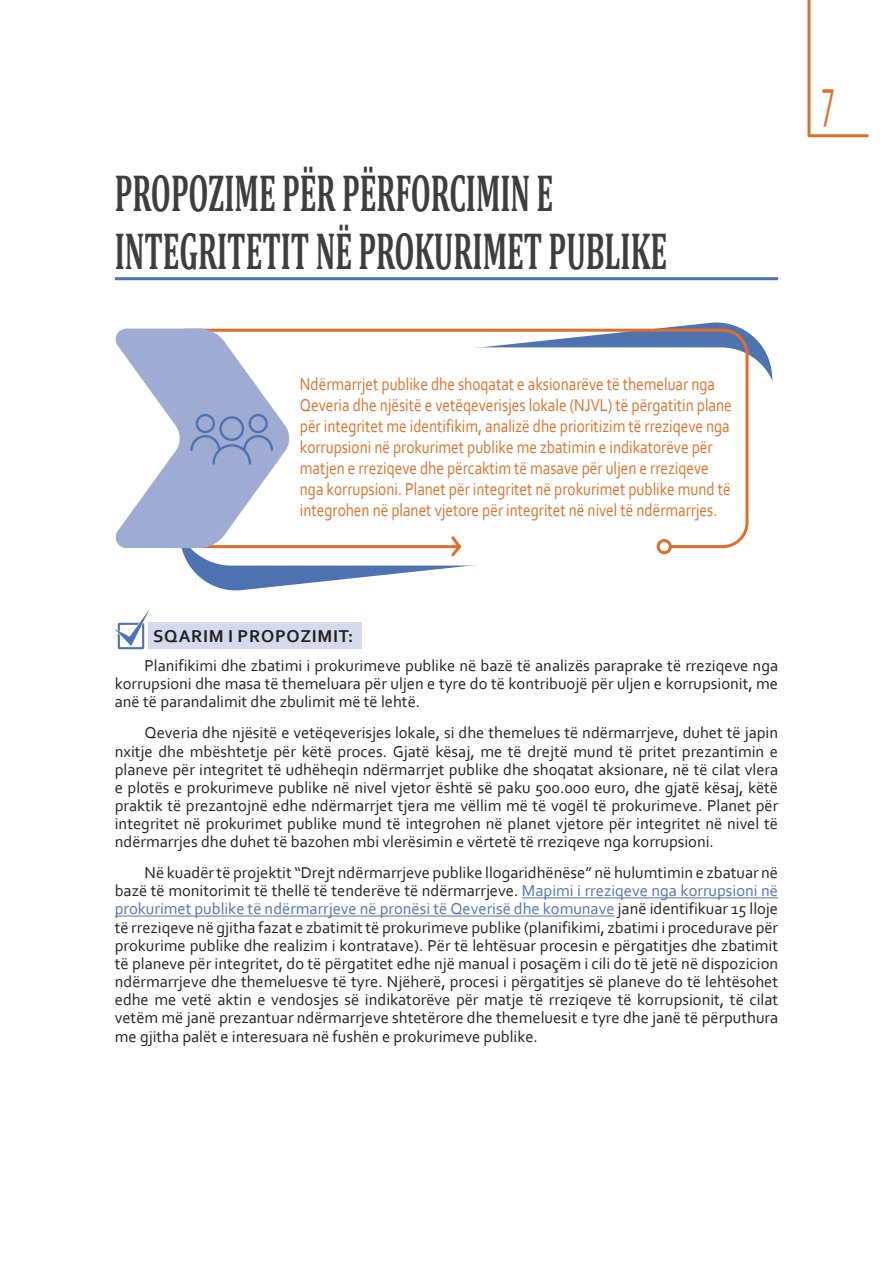
<style>
.page{position:relative;width:893px;height:1263px;background:#fff}
.page>*{position:absolute;margin:0;border:0;box-sizing:border-box;transform-origin:0 0}
.t1{font:57px "Corbel";color:#df6f28;scale:.5 1}
.heading_2{font:700 52.5px/57.8px "Cambria";color:#3e3e3f;scale:.55 1}
.tavela_vnatre{font:18px/21px "Corbel";color:#df6f28;scale:.85 1}
.Objasnuvanje_na_pred{font:700 18px "Corbel";letter-spacing:.04em;color:#231f20}
.t2{font:16.5px/18.1px "Corbel";color:#231f20;text-align:justify}
.s1{color:#4f73b1}
</style>
<div class="page">
<svg style="left:807px;top:0;width:62px;height:138px"></svg>
<hr style="left:115px;top:277px;width:663px;height:3px;background:#4f73b1">
<div style="left:149px;top:623px;width:213px;height:26px;background:#d4d9eb"></div>
<hr style="left:522px;top:897px;width:256px;height:1px;background:#4f73b1">
<hr style="left:115px;top:915px;width:499px;height:1px;background:#4f73b1">
<svg style="left:185px;top:322px;width:588px;height:269px"></svg>
<div style="left:175px;top:347px;width:602px;height:218px;background:#fff;border-radius:56px"></div>
<svg style="left:160px;top:327px;width:590px;height:222px"></svg>
<svg style="left:115px;top:329px;width:558px;height:230px"></svg>
<svg style="left:115px;top:609px;width:35px;height:40px"></svg>
<p class="heading_2" style="left:115px;top:162px;width:1005px">PROPOZIME PËR PËRFORCIMIN E<br>INTEGRITETIT NË PROKURIMET PUBLIKE</p>
<p class="tavela_vnatre" style="left:300px;top:373px;width:510px">Ndërmarrjet publike dhe shoqatat e aksionarëve të themeluar nga Qeveria dhe njësitë e vetëqeverisjes lokale (NJVL) të përgatitin plane për integritet me identifikim, analizë dhe prioritizim të rreziqeve nga korrupsioni në prokurimet publike me zbatimin e indikatorëve për matjen e rreziqeve dhe përcaktim të masave për uljen e rreziqeve nga korrupsioni. Planet për integritet në prokurimet publike mund të integrohen në planet vjetore për integritet në nivel të ndërmarrjes.</p>
<p class="Objasnuvanje_na_pred" style="left:153px;top:625px;width:202px">SQARIM I PROPOZIMIT:</p>
<p class="t2" style="left:115px;top:656px;width:665px;text-indent:30px">Planifikimi dhe zbatimi i prokurimeve publike në bazë të analizës paraprake të rreziqeve nga korrupsioni dhe masa të themeluara për uljen e tyre do të kontribuojë për uljen e korrupsionit, me anë të parandalimit dhe zbulimit më të lehtë.</p>
<p class="t2" style="left:115px;top:723px;width:665px;text-indent:30px">Qeveria dhe njësitë e vetëqeverisjes lokale, si dhe themelues të ndërmarrjeve, duhet të japin nxitje dhe mbështetje për këtë proces. Gjatë kësaj, me të drejtë mund të pritet prezantimin e planeve për integritet të udhëheqin ndërmarrjet publike dhe shoqatat aksionare, në të cilat vlera e plotës e prokurimeve publike në nivel vjetor është së paku 500.000 euro, dhe gjatë kësaj, këtë praktik të prezantojnë edhe ndërmarrjet tjera me vëllim më të vogël të prokurimeve. Planet për integritet në prokurimet publike mund të integrohen në planet vjetore për integritet në nivel të ndërmarrjes dhe duhet të bazohen mbi vlerësimin e vërtetë të rreziqeve nga korrupsioni.</p>
<p class="t2" style="left:115px;top:863px;width:665px;text-indent:30px">Në kuadër të projektit “Drejt ndërmarrjeve publike llogaridhënëse” në hulumtimin e zbatuar në bazë të monitorimit të thellë të tenderëve të ndërmarrjeve. <span class="s1">Mapimi i rreziqeve nga korrupsioni në prokurimet publike të ndërmarrjeve në pronësi të Qeverisë dhe komunave</span> janë identifikuar 15 lloje të rreziqeve në gjitha fazat e zbatimit të prokurimeve publike (planifikimi, zbatimi i procedurave për prokurime publike dhe realizim i kontratave). Për të lehtësuar procesin e përgatitjes dhe zbatimit të planeve për integritet, do të përgatitet edhe një manual i posaçëm i cili do të jetë në dispozicion ndërmarrjeve dhe themeluesve të tyre. Njëherë, procesi i përgatitjes së planeve do të lehtësohet edhe me vetë aktin e vendosjes së indikatorëve për matje të rreziqeve të korrupsionit, të cilat vetëm më janë prezantuar ndërmarrjeve shtetërore dhe themeluesit e tyre dhe janë të përputhura me gjitha palët e interesuara në fushën e prokurimeve publike.</p>
<h1 class="t1" style="left:822px;top:62px;width:26px">7</h1>
</div>
